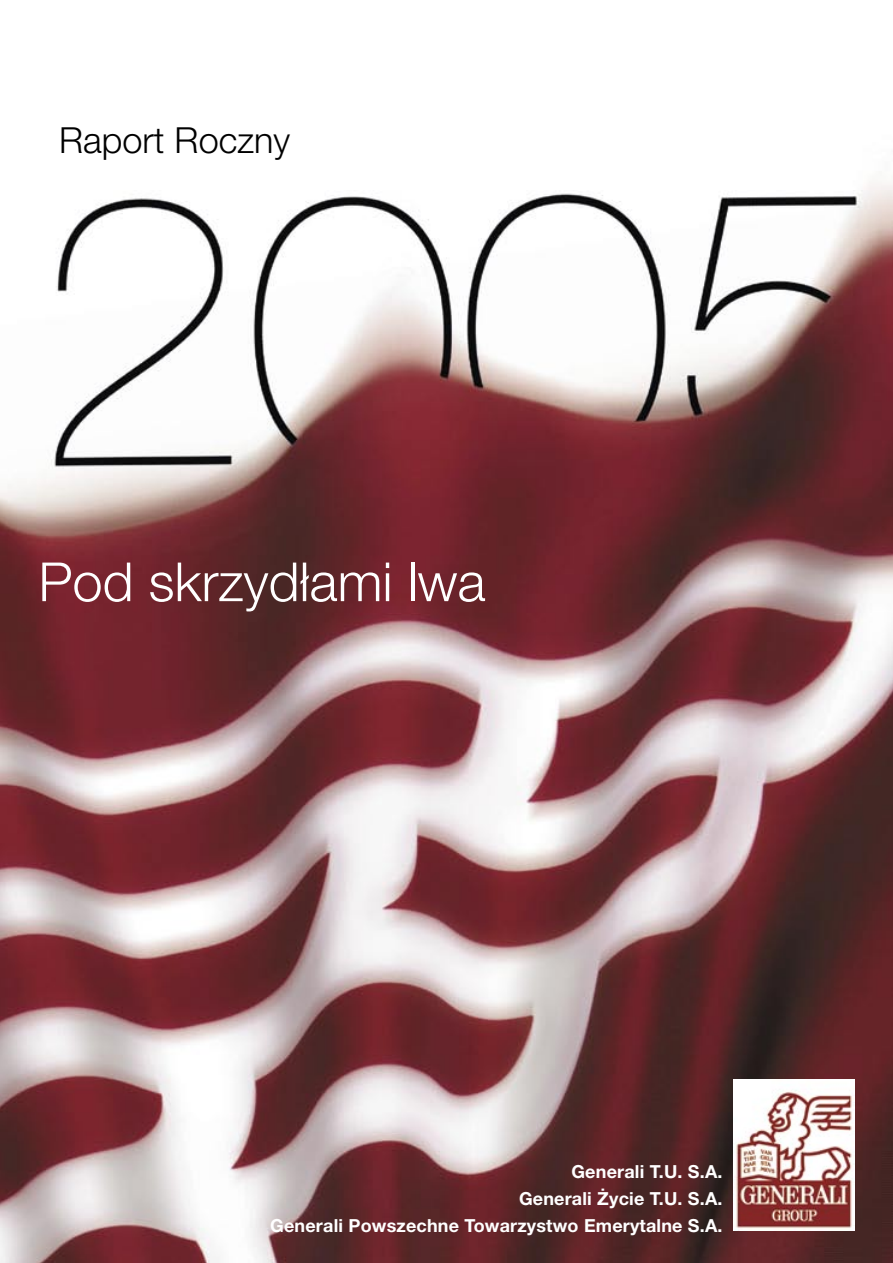
<style>
.page{position:relative;width:893px;height:1263px;background:#fff}
.page>*{position:absolute;margin:0;border:0;box-sizing:border-box;transform-origin:0 0}
.t1{font:300 54px "Helvetica Neue Pl";color:#fff}
.t2{font:300 36px "Helvetica Neue Pl";color:#000}
.t3{font:700 18px/27px "Helvetica Neue Pl";letter-spacing:.01em;color:#fff;text-align:right}
</style>
<div class="page">
<img style="left:0;top:182px;width:893px;height:1081px">
<img style="left:733px;top:1080px;width:121px;height:151px">
<h2 class="t2" style="left:59px;top:118px;width:232px">Raport Roczny</h2>
<h1 class="t1" style="left:38px;top:549px;width:449px">Pod skrzyd∏ami lwa</h1>
<p class="t3" style="left:270px;top:1158px;width:454px">Generali T.U. S.A.<br>Generali Życie T.U. S.A.<br>Generali Powszechne Towarzystwo Emerytalne S.A.</p>
</div>
